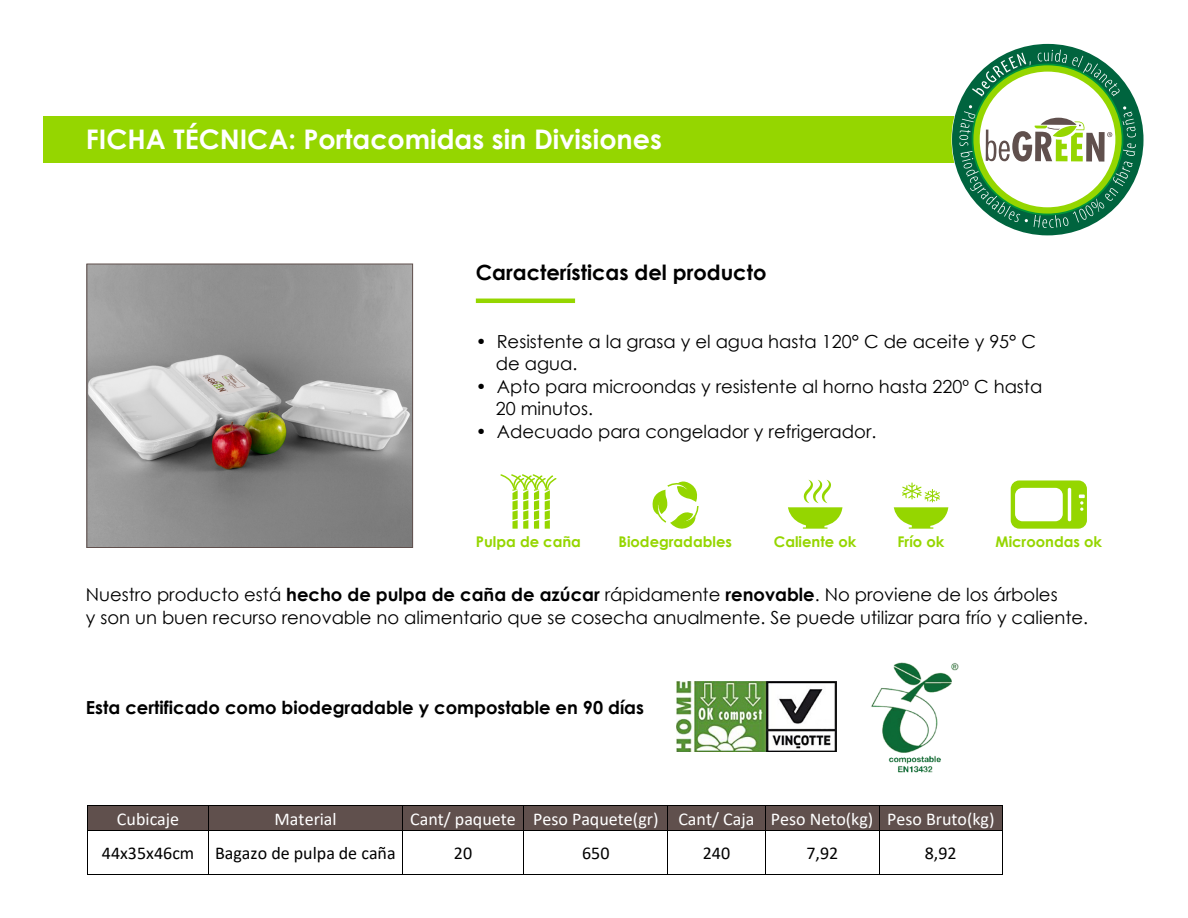
<style>
.page{position:relative;width:1188px;height:918px;background:#fff}
.page>*{position:absolute;margin:0;border:0;box-sizing:border-box;transform-origin:0 0}
.t1{font:700 27px "Century Gothic";color:#fff}
.t2{font:700 21px "Century Gothic";color:#000}
.t3{font:18px/22.5px "Century Gothic";color:#000}
.t4{font:18px "Calibri";color:#fff}
.t5{font:700 18px "Century Gothic";color:#000}
.t6{font:18px "Calibri";letter-spacing:.005em;color:#000}
.t7{font:700 14.7px "Century Gothic";color:#95d600}
.s1{font-weight:700}
</style>
<div class="page">
<img style="left:89px;top:266px;width:322px;height:280px">
<div style="left:87px;top:264px;width:326px;height:284px;border:1px solid #60504d"></div>
<div style="left:43px;top:117px;width:1020px;height:46px;background:#95d600"></div>
<svg style="left:652px;top:481px;width:47px;height:48px"></svg>
<svg style="left:500px;top:474px;width:57px;height:55px"></svg>
<svg style="left:788px;top:480px;width:54px;height:49px"></svg>
<svg style="left:894px;top:483px;width:54px;height:46px"></svg>
<div style="left:1011px;top:480px;width:76px;height:49px;background:#95d600;border-radius:8px"></div>
<div style="left:1015px;top:488px;width:48px;height:33px;background:#fff;border-radius:8px"></div>
<hr style="left:1068px;top:488px;width:3px;height:33px;background:#fff;border-radius:2px">
<svg style="left:1079px;top:495px;width:6px;height:16px"></svg>
<div style="left:952px;top:44px;width:192px;height:192px;background:#00643e;border-radius:50%"></div>
<svg style="left:972px;top:53px;width:59px;height:44px"></svg>
<svg style="left:1038px;top:50px;width:82px;height:46px"></svg>
<svg style="left:976px;top:68px;width:143px;height:143px;background:#edf8d5"></svg>
<svg style="left:959px;top:105px;width:177px;height:123px"></svg>
<hr style="left:476px;top:299px;width:99px;height:4px;background:#95d600">
<div style="left:88px;top:806px;width:120px;height:24px;background:#60504d"></div>
<div style="left:209px;top:806px;width:193px;height:24px;background:#60504d"></div>
<div style="left:402px;top:806px;width:121px;height:24px;background:#60504d"></div>
<div style="left:524px;top:806px;width:143px;height:24px;background:#60504d"></div>
<div style="left:668px;top:806px;width:97px;height:24px;background:#60504d"></div>
<div style="left:765px;top:806px;width:114px;height:24px;background:#60504d"></div>
<div style="left:879px;top:806px;width:123px;height:24px;background:#60504d"></div>
<hr style="left:88px;top:805px;width:120px;height:1px;background:#000">
<hr style="left:209px;top:805px;width:193px;height:1px;background:#000">
<hr style="left:403px;top:805px;width:120px;height:1px;background:#000">
<hr style="left:524px;top:805px;width:143px;height:1px;background:#000">
<hr style="left:668px;top:805px;width:97px;height:1px;background:#000">
<hr style="left:766px;top:805px;width:113px;height:1px;background:#000">
<hr style="left:880px;top:805px;width:122px;height:1px;background:#000">
<svg style="left:87px;top:805px;width:1px;height:26px"></svg>
<hr style="left:88px;top:830px;width:120px;height:1px;background:#000">
<svg style="left:208px;top:805px;width:1px;height:26px"></svg>
<hr style="left:209px;top:830px;width:193px;height:1px;background:#000">
<svg style="left:402px;top:805px;width:1px;height:26px"></svg>
<hr style="left:403px;top:830px;width:120px;height:1px;background:#000">
<svg style="left:523px;top:805px;width:1px;height:26px"></svg>
<hr style="left:524px;top:830px;width:143px;height:1px;background:#000">
<svg style="left:667px;top:805px;width:1px;height:26px"></svg>
<hr style="left:668px;top:830px;width:97px;height:1px;background:#000">
<svg style="left:765px;top:805px;width:1px;height:26px"></svg>
<hr style="left:766px;top:830px;width:113px;height:1px;background:#000">
<svg style="left:879px;top:805px;width:1px;height:26px"></svg>
<hr style="left:880px;top:830px;width:122px;height:1px;background:#000">
<svg style="left:1002px;top:805px;width:1px;height:26px"></svg>
<hr style="left:87px;top:831px;width:1px;height:43px;background:#000">
<hr style="left:88px;top:874px;width:120px;height:1px;background:#000">
<hr style="left:208px;top:831px;width:1px;height:43px;background:#000">
<hr style="left:209px;top:874px;width:193px;height:1px;background:#000">
<hr style="left:402px;top:831px;width:1px;height:43px;background:#000">
<hr style="left:403px;top:874px;width:120px;height:1px;background:#000">
<hr style="left:523px;top:831px;width:1px;height:43px;background:#000">
<hr style="left:524px;top:874px;width:143px;height:1px;background:#000">
<hr style="left:667px;top:831px;width:1px;height:43px;background:#000">
<hr style="left:668px;top:874px;width:97px;height:1px;background:#000">
<hr style="left:765px;top:831px;width:1px;height:43px;background:#000">
<hr style="left:766px;top:874px;width:113px;height:1px;background:#000">
<hr style="left:879px;top:831px;width:1px;height:43px;background:#000">
<hr style="left:880px;top:874px;width:122px;height:1px;background:#000">
<hr style="left:1002px;top:831px;width:1px;height:43px;background:#000">
<img style="left:677px;top:681px;width:160px;height:71px">
<img style="left:871px;top:662px;width:88px;height:111px">
<h1 class="t1" style="left:86px;top:118px;width:578px">FICHA TÉCNICA: Portacomidas sin Divisiones</h1>
<p class="t2" style="left:476px;top:257px;width:292px">Características del producto</p>
<p class="t3" style="left:496px;top:330px;width:542px;text-indent:-20px">• Resistente a la grasa y el agua hasta 120° C de aceite y 95° C de agua.</p>
<p class="t3" style="left:496px;top:375px;width:548px;text-indent:-20px">• Apto para microondas y resistente al horno hasta 220º C hasta<br>20 minutos.</p>
<p class="t3" style="left:476px;top:420px;width:402px">• Adecuado para congelador y refrigerador.</p>
<p class="t7" style="left:476px;top:530px;width:107px">Pulpa de caña</p>
<p class="t7" style="left:618px;top:530px;width:115px">Biodegradables</p>
<p class="t7" style="left:774px;top:530px;width:84px">Caliente ok</p>
<p class="t7" style="left:898px;top:530px;width:48px">Frío ok</p>
<p class="t7" style="left:995px;top:530px;width:108px">Microondas ok</p>
<p class="t3" style="left:86px;top:583px;width:1004px">Nuestro producto está <span class="s1">hecho de pulpa de caña de azúcar</span> rápidamente <span class="s1">renovable</span>. No proviene de los árboles<br>y son un buen recurso renovable no alimentario que se cosecha anualmente. Se puede utilizar para frío y caliente.</p>
<p class="t5" style="left:86px;top:694px;width:560px">Esta certificado como biodegradable y compostable en 90 días</p>
<p class="t4" style="left:117px;top:807px;width:64px">Cubicaje</p>
<p class="t4" style="left:274px;top:807px;width:64px">Material</p>
<p class="t4" style="left:410px;top:807px;width:586px">Cant/ paquete Peso Paquete(gr) Cant/ Caja Peso Neto(kg) Peso Bruto(kg)</p>
<p class="t6" style="left:102px;top:840px;width:295px">44x35x46cm Bagazo de pulpa de caña</p>
<p class="t6" style="left:454px;top:840px;width:20px">20</p>
<p class="t6" style="left:582px;top:840px;width:29px">650</p>
<p class="t6" style="left:703px;top:840px;width:29px">240</p>
<p class="t6" style="left:806px;top:840px;width:33px">7,92</p>
<p class="t6" style="left:925px;top:840px;width:33px">8,92</p>
</div>
